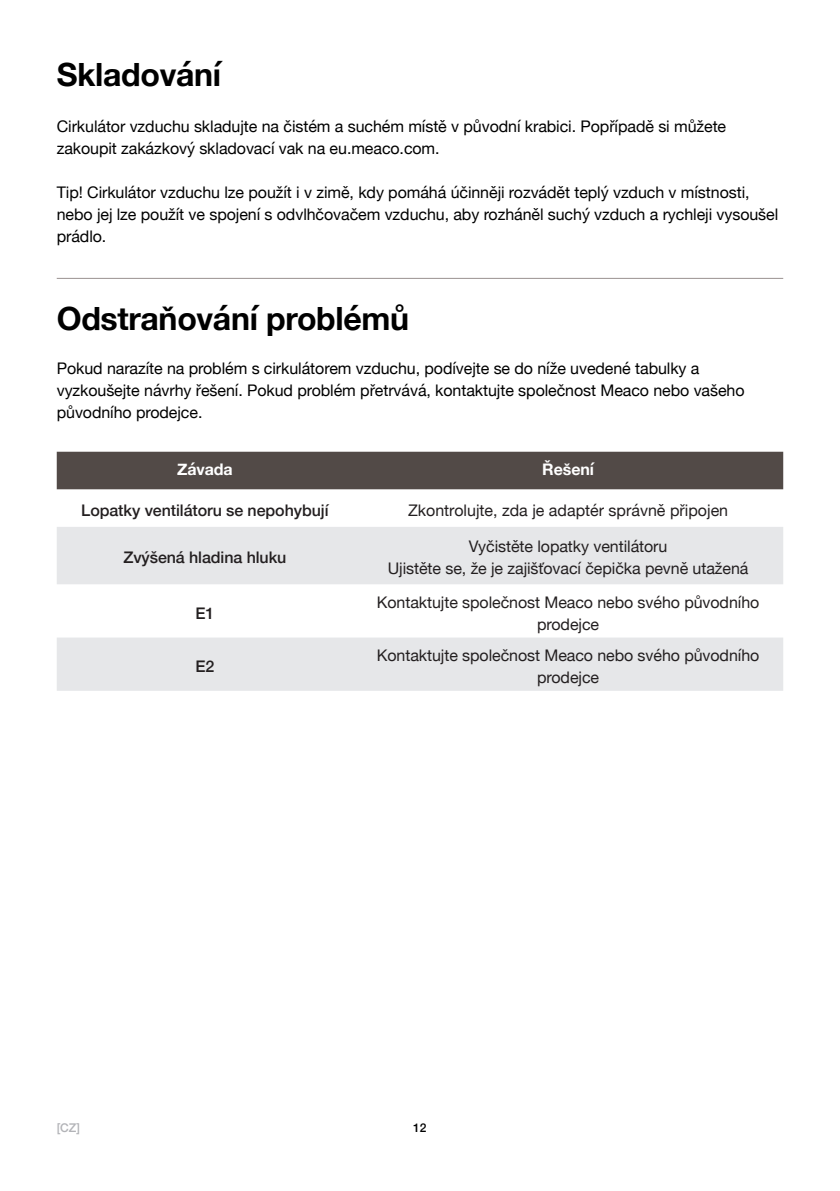
<style>
.page{position:relative;width:840px;height:1191px;background:#fff}
.page>*{position:absolute;margin:0;border:0;box-sizing:border-box;transform-origin:0 0}
.t1{font:700 32px "Helvetica Neue";letter-spacing:-.01em;color:#000}
.t2{font:16px/22px "Helvetica Neue";letter-spacing:-.005em;color:#000}
.t3{font:16px/22px "Helvetica Neue";letter-spacing:-.005em;color:#231f20;text-align:center}
.t4{font:500 16px "Helvetica Neue";letter-spacing:-.005em;color:#231f20}
.t5{font:700 16px "Helvetica Neue";letter-spacing:-.005em;color:#fff}
.t6{font:500 12px "Helvetica Neue";color:#b2b3b7}
.t7{font:500 12px "Helvetica Neue";color:#000}
</style>
<div class="page">
<hr style="left:57px;top:278px;width:725px;height:1px;background:#999190">
<div style="left:57px;top:452px;width:725px;height:37px;background:#524a47"></div>
<svg style="left:57px;top:527px;width:725px;height:164px;fill:#e6e7e9"></svg>
<p class="t1" style="left:57px;top:49px;width:166px">Skladování</p>
<p class="t2" style="left:57px;top:116px;width:670px">Cirkulátor vzduchu skladujte na čistém a suchém místě v původní krabici. Popřípadě si můžete zakoupit zakázkový skladovací vak na eu.meaco.com.</p>
<p class="t2" style="left:57px;top:182px;width:722px">Tip! Cirkulátor vzduchu lze použít i v zimě, kdy pomáhá účinněji rozvádět teplý vzduch v místnosti, nebo jej lze použít ve spojení s odvlhčovačem vzduchu, aby rozháněl suchý vzduch a rychleji vysoušel prádlo.</p>
<p class="t1" style="left:57px;top:293px;width:354px">Odstraňování problémů</p>
<p class="t2" style="left:57px;top:358px;width:689px">Pokud narazíte na problém s cirkulátorem vzduchu, podívejte se do níže uvedené tabulky a vyzkoušejte návrhy řešení. Pokud problém přetrvává, kontaktujte společnost Meaco nebo vašeho původního prodejce.</p>
<p class="t5" style="left:177px;top:457px;width:57px">Závada</p>
<p class="t5" style="left:542px;top:457px;width:53px">Řešení</p>
<p class="t4" style="left:81px;top:497px;width:249px">Lopatky ventilátoru se nepohybují</p>
<p class="t3" style="left:408px;top:500px;width:321px">Zkontrolujte, zda je adaptér správně připojen</p>
<p class="t4" style="left:123px;top:545px;width:164px">Zvýšená hladina hluku</p>
<p class="t3" style="left:468px;top:536px;width:200px">Vyčistěte lopatky ventilátoru</p>
<p class="t3" style="left:387px;top:558px;width:362px">Ujistěte se, že je zajišťovací čepička pevně utažená</p>
<p class="t4" style="left:195px;top:600px;width:20px">E1</p>
<p class="t4" style="left:195px;top:653px;width:20px">E2</p>
<p class="t3" style="left:376px;top:592px;width:384px">Kontaktujte společnost Meaco nebo svého původního prodejce</p>
<p class="t3" style="left:376px;top:645px;width:384px">Kontaktujte společnost Meaco nebo svého původního prodejce</p>
<p class="t6" style="left:57px;top:1117px;width:25px">[CZ]</p>
<p class="t7" style="left:413px;top:1117px;width:15px">12</p>
</div>
